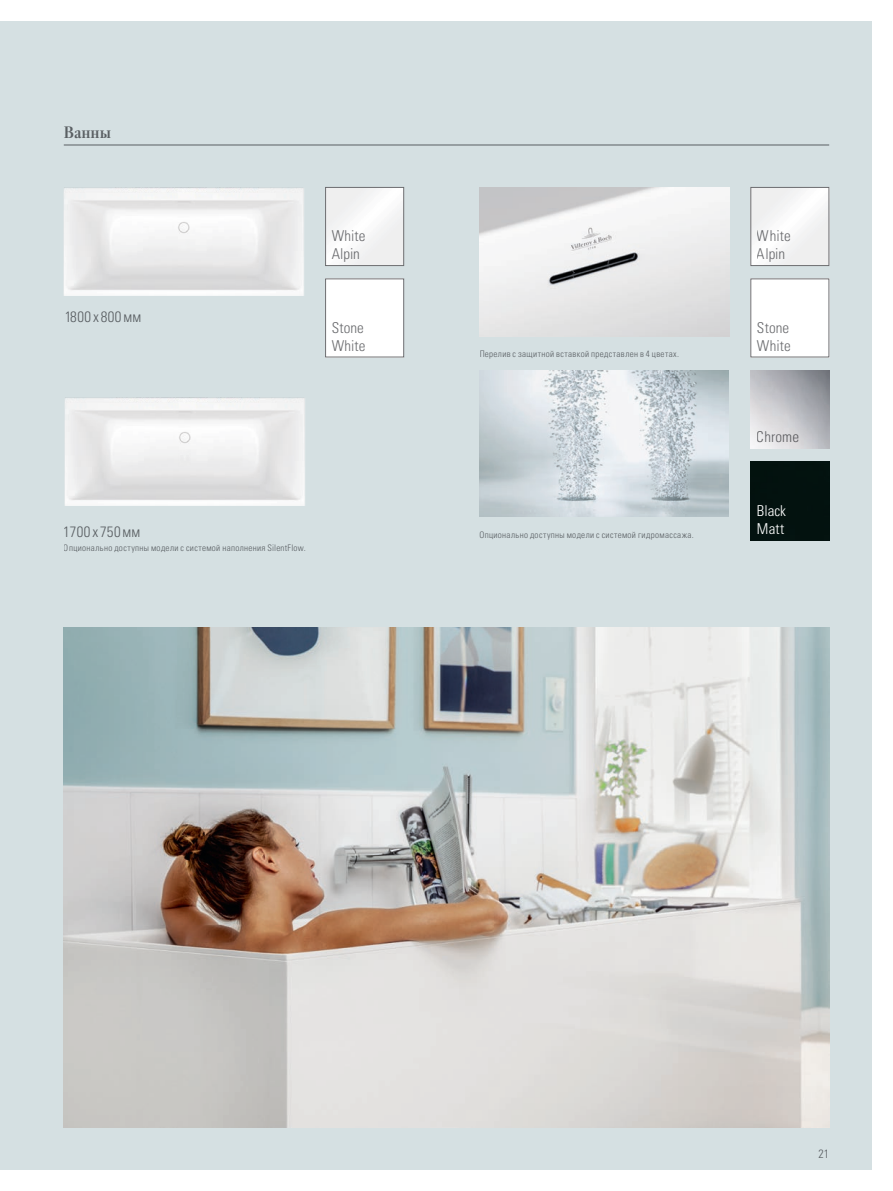
<style>
.page{position:relative;width:893px;height:1191px;background:#fff}
.page>*{position:absolute;margin:0;border:0;box-sizing:border-box;transform-origin:0 0}
.t1{font:700 16.5px "Villeroy Boch Cyrillic";color:#6c6d70}
.t2{font:15px/18px "Univers LTCYR 47 Light Cond";letter-spacing:.01em;color:#6c6d70}
.t3{font:15px "Univers LTCYR 47 Light Cond";letter-spacing:.03em;color:#6c6d70}
.Farbkachel{font:15px/18px "Univers LTCYR 47 Light Cond";letter-spacing:.005em;color:#fff}
.t4{font:12px "Univers LTCYR 47 Light Cond";color:#6c6d70}
.t5{font:9px "Univers LTCYR 47 Light Cond";letter-spacing:.04em;color:#6c6d70}
</style>
<div class="page">
<div style="left:0;top:21px;width:872px;height:1148px;background:#d5e0e2"></div>
<img style="left:64px;top:627px;width:765px;height:500px">
<img style="left:479px;top:187px;width:250px;height:149px">
<img style="left:480px;top:370px;width:249px;height:147px">
<img style="left:327px;top:189px;width:75px;height:75px">
<div style="left:325px;top:187px;width:79px;height:79px;border:1px solid #6c6d70"></div>
<img style="left:752px;top:189px;width:75px;height:75px">
<div style="left:750px;top:187px;width:79px;height:79px;border:1px solid #6c6d70"></div>
<img style="left:750px;top:370px;width:79px;height:79px">
<div style="left:327px;top:281px;width:75px;height:74px;background:#fff"></div>
<div style="left:325px;top:279px;width:79px;height:78px;border:1px solid #6c6d70"></div>
<div style="left:752px;top:281px;width:75px;height:74px;background:#fff"></div>
<div style="left:750px;top:461px;width:79px;height:79px;background:#03120f"></div>
<hr style="left:64px;top:145px;width:765px;height:1px;background:#6c6d70">
<img style="left:64px;top:187px;width:240px;height:108px">
<img style="left:64px;top:397px;width:241px;height:108px">
<h1 class="t1" style="left:64px;top:122px;width:49px">Ванны</h1>
<h2 class="t3" style="left:64px;top:307px;width:79px">1800x800мм</h2>
<h2 class="t2" style="left:332px;top:226px;width:35px">White<br>Alpin</h2>
<h2 class="t2" style="left:332px;top:318px;width:35px">Stone<br>White</h2>
<h2 class="t3" style="left:64px;top:522px;width:78px">1700x750мм</h2>
<p class="t5" style="left:64px;top:541px;width:243px">Опционально доступны модели с системой наполнения SilentFlow.</p>
<p class="t5" style="left:479px;top:348px;width:201px">Перелив с защитной вставкой представлен в 4 цветах.</p>
<p class="t5" style="left:479px;top:529px;width:216px">Опционально доступны модели с системой гидромассажа.</p>
<h2 class="t2" style="left:757px;top:226px;width:35px">White<br>Alpin</h2>
<h2 class="t2" style="left:757px;top:318px;width:35px">Stone<br>White</h2>
<h2 class="t2" style="left:757px;top:427px;width:44px">Chrome</h2>
<p class="Farbkachel" style="left:757px;top:501px;width:31px">Black<br>Matt</p>
<h3 class="t4" style="left:818px;top:1145px;width:12px">21</h3>
</div>
